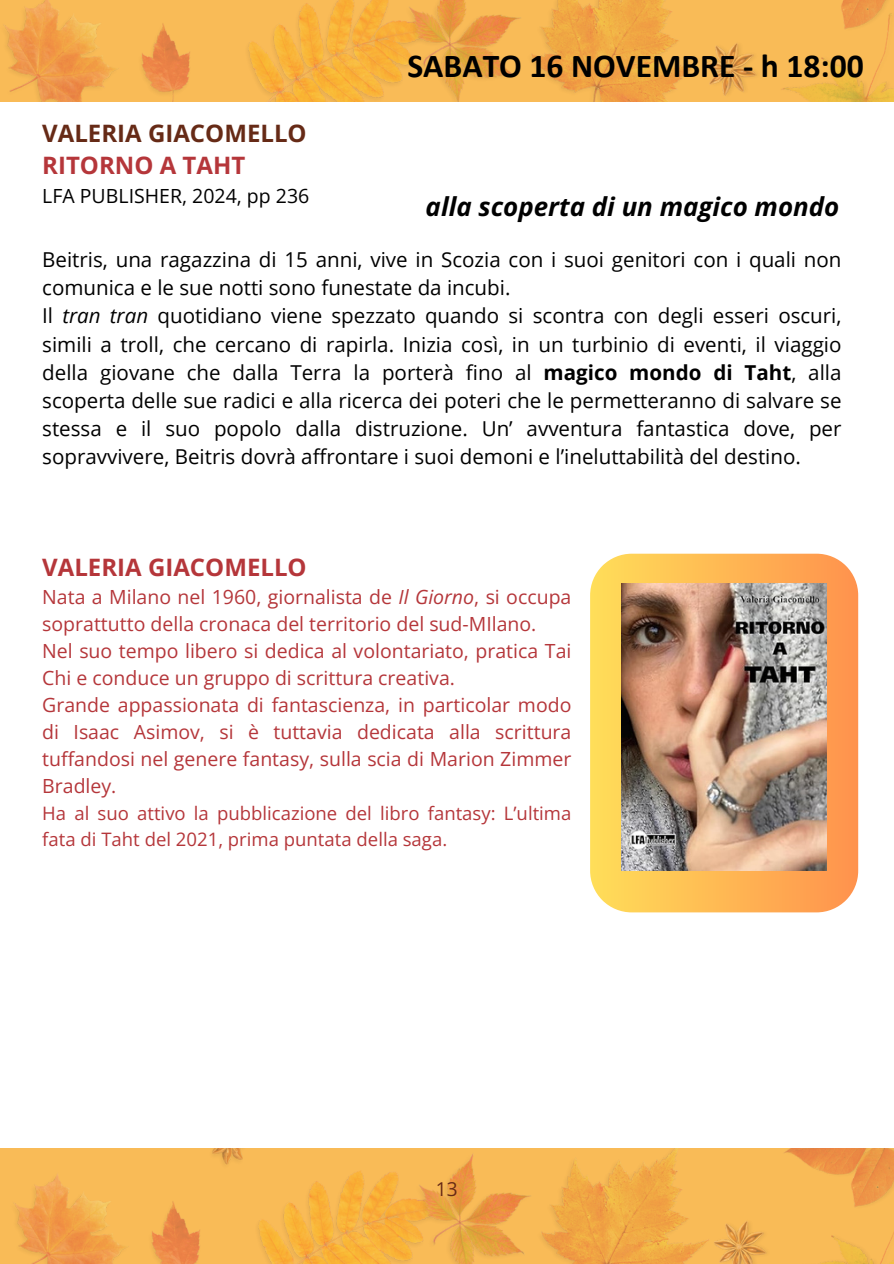
<style>
.page{position:relative;width:894px;height:1264px;background:#fff}
.page>*{position:absolute;margin:0;border:0;box-sizing:border-box;transform-origin:0 0}
.t1{font:700 33.6px "Calibri";color:#000}
.t2{font:italic 700 25.95px "Open Sans";color:#000}
.t3{font:700 24px "Open Sans";color:#b5363a}
.t4{font:700 24px "Open Sans";color:#662a16}
.t5{font:20.55px/28.2px "Open Sans";color:#000}
.t6{font:19.5px/27px "Open Sans";color:#b5363a}
.t7{font:19.5px "Open Sans";color:#000}
.t8{font:19.05px "Open Sans";color:#662a16}
.t9{font:18.6px/25.8px "Open Sans";color:#b5363a}
.s1{font-style:italic}
.s2{font-weight:700}
</style>
<div class="page">
<img style="left:0;top:0;width:893px;height:102px">
<svg style="left:590px;top:553px;width:267px;height:359px;background:#fdbb5b"></svg>
<img style="left:0;top:1148px;width:893px;height:115px">
<img style="left:621px;top:583px;width:205px;height:287px">
<p class="t4" style="left:42px;top:116px;width:266px">VALERIA GIACOMELLO</p>
<p class="t3" style="left:42px;top:149px;width:204px">RITORNO A TAHT</p>
<p class="t7" style="left:42px;top:182px;width:268px">LFA PUBLISHER, 2024, pp 236</p>
<p class="t1" style="left:407px;top:52px;width:458px">SABATO 16 NOVEMBRE - h 18:00</p>
<p class="t2" style="left:425px;top:188px;width:415px">alla scoperta di un magico mondo</p>
<p class="t5" style="left:42px;top:245px;width:800px">Beitris, una ragazzina di 15 anni, vive in Scozia con i suoi genitori con i quali non comunica e le sue notti sono funestate da incubi.</p>
<p class="t5" style="left:42px;top:301px;width:800px;text-align:justify">Il <span class="s1">tran tran</span> quotidiano viene spezzato quando si scontra con degli esseri oscuri, simili a troll, che cercano di rapirla. Inizia così, in un turbinio di eventi, il viaggio della giovane che dalla Terra la porterà fino al <span class="s2">magico mondo di Taht</span>, alla scoperta delle sue radici e alla ricerca dei poteri che le permetteranno di salvare se stessa e il suo popolo dalla distruzione. Un’ avventura fantastica dove, per sopravvivere, Beitris dovrà affrontare i suoi demoni e l’ineluttabilità del destino.</p>
<h2 class="t3" style="left:42px;top:550px;width:266px">VALERIA GIACOMELLO</h2>
<p class="t6" style="left:42px;top:583px;width:530px">Nata a Milano nel 1960, giornalista de <span class="s1">Il Giorno</span>, si occupa soprattutto della cronaca del territorio del sud-MIlano.</p>
<p class="t6" style="left:42px;top:637px;width:530px">Nel suo tempo libero si dedica al volontariato, pratica Tai<br>Chi e conduce un gruppo di scrittura creativa.</p>
<p class="t6" style="left:42px;top:691px;width:530px;text-align:justify">Grande appassionata di fantascienza, in particolar modo di Isaac Asimov, si è tuttavia dedicata alla scrittura tuffandosi nel genere fantasy, sulla scia di Marion Zimmer Bradley.</p>
<p class="t9" style="left:42px;top:800px;width:530px">Ha al suo attivo la pubblicazione del libro fantasy: L’ultima fata di Taht del 2021, prima puntata della saga.</p>
<p class="t8" style="left:436px;top:1175px;width:23px">13</p>
</div>
